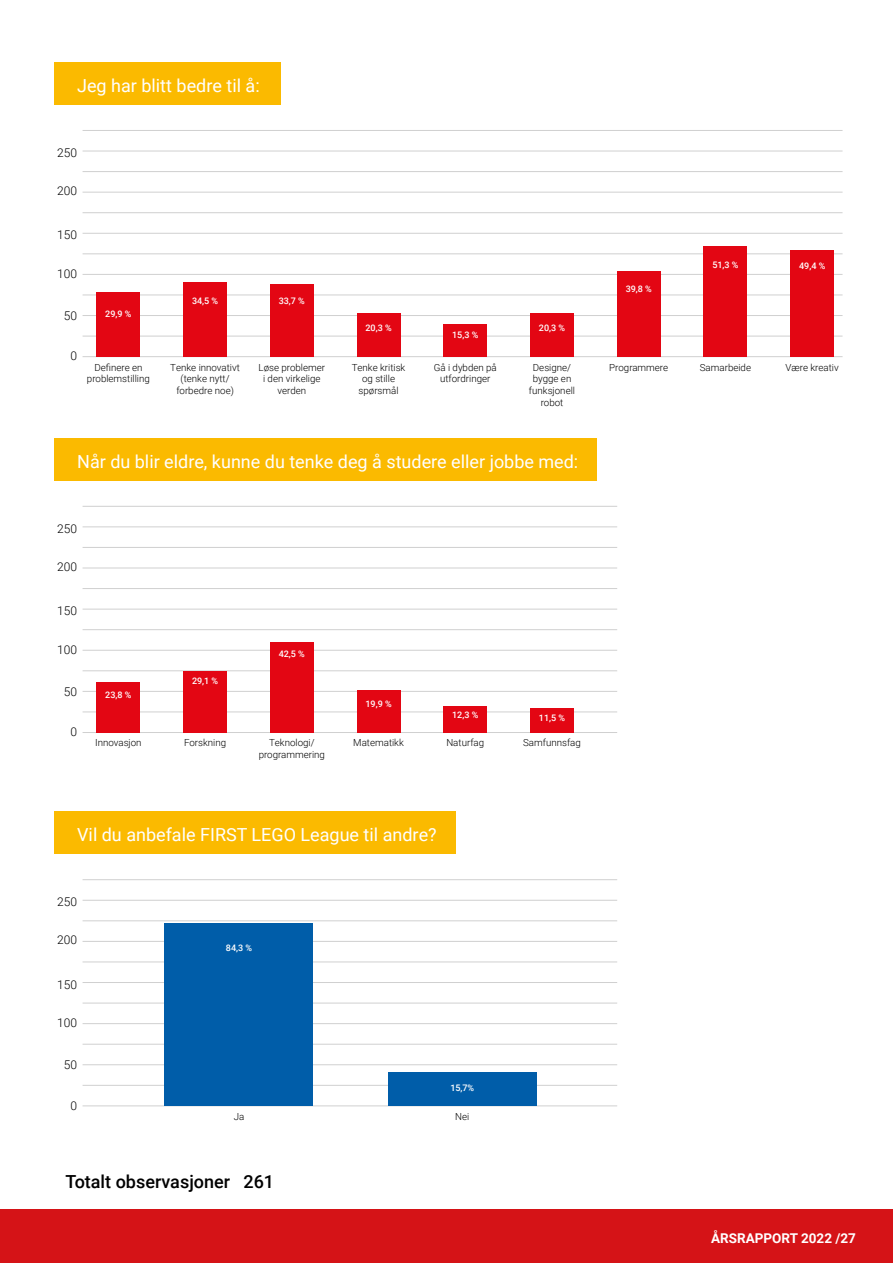
<style>
.page{position:relative;width:893px;height:1263px;background:#fff}
.page>*{position:absolute;margin:0;border:0;box-sizing:border-box;transform-origin:0 0}
.t1{font:18px "Roboto";color:#fff}
.t2{font:500 18px "Roboto";color:#000}
.t3{font:700 13.5px "Roboto";color:#fff}
.t4{font:300 12px "Roboto";color:#000}
.t5{font:300 9.75px/11.7px "Roboto";color:#000;text-align:center}
.t6{font:500 9px "Roboto";color:#fff}
</style>
<div class="page">
<div style="left:0;top:1210px;width:893px;height:53px;background:#d51317"></div>
<hr style="left:83px;top:356px;width:759px;height:1px;background:#d0d0d0">
<hr style="left:83px;top:732px;width:534px;height:1px;background:#d0d0d0">
<hr style="left:83px;top:1106px;width:534px;height:1px;background:#d0d0d0">
<hr style="left:83px;top:336px;width:759px;height:1px;background:#d0d0d0">
<hr style="left:83px;top:712px;width:534px;height:1px;background:#d0d0d0">
<hr style="left:83px;top:1085px;width:534px;height:1px;background:#d0d0d0">
<hr style="left:83px;top:315px;width:759px;height:1px;background:#d0d0d0">
<hr style="left:83px;top:691px;width:534px;height:1px;background:#d0d0d0">
<hr style="left:83px;top:1064px;width:534px;height:1px;background:#d0d0d0">
<hr style="left:83px;top:295px;width:759px;height:1px;background:#d0d0d0">
<hr style="left:83px;top:670px;width:534px;height:1px;background:#d0d0d0">
<hr style="left:83px;top:1044px;width:534px;height:1px;background:#d0d0d0">
<hr style="left:83px;top:274px;width:759px;height:1px;background:#d0d0d0">
<hr style="left:83px;top:650px;width:534px;height:1px;background:#d0d0d0">
<hr style="left:83px;top:1023px;width:534px;height:1px;background:#d0d0d0">
<hr style="left:83px;top:254px;width:759px;height:1px;background:#d0d0d0">
<hr style="left:83px;top:629px;width:534px;height:1px;background:#d0d0d0">
<hr style="left:83px;top:1003px;width:534px;height:1px;background:#d0d0d0">
<hr style="left:83px;top:233px;width:759px;height:1px;background:#d0d0d0">
<hr style="left:83px;top:609px;width:534px;height:1px;background:#d0d0d0">
<hr style="left:83px;top:982px;width:534px;height:1px;background:#d0d0d0">
<hr style="left:83px;top:212px;width:759px;height:1px;background:#d0d0d0">
<hr style="left:83px;top:588px;width:534px;height:1px;background:#d0d0d0">
<hr style="left:83px;top:962px;width:534px;height:1px;background:#d0d0d0">
<hr style="left:83px;top:192px;width:759px;height:1px;background:#d0d0d0">
<hr style="left:83px;top:568px;width:534px;height:1px;background:#d0d0d0">
<hr style="left:83px;top:941px;width:534px;height:1px;background:#d0d0d0">
<hr style="left:83px;top:171px;width:759px;height:1px;background:#d0d0d0">
<hr style="left:83px;top:547px;width:534px;height:1px;background:#d0d0d0">
<hr style="left:83px;top:920px;width:534px;height:1px;background:#d0d0d0">
<hr style="left:83px;top:151px;width:759px;height:1px;background:#d0d0d0">
<hr style="left:83px;top:527px;width:534px;height:1px;background:#d0d0d0">
<hr style="left:83px;top:900px;width:534px;height:1px;background:#d0d0d0">
<hr style="left:83px;top:130px;width:759px;height:1px;background:#d0d0d0">
<hr style="left:83px;top:506px;width:534px;height:1px;background:#d0d0d0">
<hr style="left:83px;top:879px;width:534px;height:1px;background:#d0d0d0">
<div style="left:97px;top:293px;width:43px;height:64px;background:#e30613"></div>
<div style="left:97px;top:682px;width:43px;height:51px;background:#e30613"></div>
<div style="left:184px;top:671px;width:43px;height:62px;background:#e30613"></div>
<div style="left:270px;top:642px;width:43px;height:91px;background:#e30613"></div>
<div style="left:357px;top:690px;width:43px;height:43px;background:#e30613"></div>
<div style="left:444px;top:706px;width:43px;height:27px;background:#e30613"></div>
<div style="left:530px;top:708px;width:44px;height:25px;background:#e30613"></div>
<div style="left:165px;top:923px;width:148px;height:183px;background:#005da9"></div>
<div style="left:388px;top:1072px;width:149px;height:34px;background:#005da9"></div>
<div style="left:184px;top:283px;width:43px;height:74px;background:#e30613"></div>
<div style="left:270px;top:284px;width:43px;height:73px;background:#e30613"></div>
<div style="left:357px;top:313px;width:43px;height:44px;background:#e30613"></div>
<div style="left:530px;top:313px;width:44px;height:44px;background:#e30613"></div>
<div style="left:444px;top:324px;width:43px;height:33px;background:#e30613"></div>
<div style="left:617px;top:271px;width:43px;height:86px;background:#e30613"></div>
<div style="left:704px;top:247px;width:43px;height:110px;background:#e30613"></div>
<div style="left:791px;top:251px;width:43px;height:106px;background:#e30613"></div>
<div style="left:54px;top:63px;width:227px;height:42px;background:#fbba00"></div>
<div style="left:54px;top:439px;width:543px;height:42px;background:#fbba00"></div>
<div style="left:54px;top:812px;width:402px;height:42px;background:#fbba00"></div>
<h1 class="t1" style="left:77px;top:73px;width:184px">Jeg har blitt bedre til å:</h1>
<p class="t4" style="left:57px;top:144px;width:21px">250</p>
<p class="t4" style="left:57px;top:182px;width:21px">200</p>
<p class="t4" style="left:57px;top:227px;width:21px">150</p>
<p class="t4" style="left:57px;top:265px;width:21px">100</p>
<p class="t4" style="left:64px;top:307px;width:15px">50</p>
<p class="t6" style="left:105px;top:308px;width:28px">29,9 %</p>
<p class="t4" style="left:71px;top:348px;width:8px">0</p>
<p class="t5" style="left:87px;top:361px;width:64px">Definere en problemstilling</p>
<p class="t6" style="left:192px;top:294px;width:28px">34,5 %</p>
<p class="t6" style="left:279px;top:294px;width:28px">33,7 %</p>
<p class="t5" style="left:170px;top:361px;width:71px">Tenke innovativt (tenke nytt/ forbedre noe)</p>
<p class="t5" style="left:259px;top:361px;width:68px">Løse problemer i den virkelige verden</p>
<p class="t6" style="left:365px;top:322px;width:28px">20,3 %</p>
<p class="t5" style="left:352px;top:361px;width:55px">Tenke kritisk og stille spørsmål</p>
<p class="t6" style="left:452px;top:329px;width:28px">15,3 %</p>
<p class="t6" style="left:539px;top:322px;width:28px">20,3 %</p>
<p class="t6" style="left:626px;top:283px;width:28px">39,8 %</p>
<p class="t6" style="left:712px;top:258px;width:28px">51,3 %</p>
<p class="t6" style="left:799px;top:260px;width:28px">49,4 %</p>
<p class="t5" style="left:434px;top:361px;width:65px">Gå i dybden på</p>
<p class="t5" style="left:609px;top:361px;width:61px">Programmere</p>
<p class="t5" style="left:700px;top:361px;width:53px">Samarbeide</p>
<p class="t5" style="left:786px;top:361px;width:55px">Være kreativ</p>
<p class="t5" style="left:440px;top:373px;width:52px">utfordringer</p>
<p class="t5" style="left:529px;top:361px;width:48px">Designe/ bygge en funksjonell robot</p>
<h1 class="t1" style="left:77px;top:449px;width:503px">Når du blir eldre, kunne du tenke deg å studere eller jobbe med:</h1>
<p class="t4" style="left:57px;top:520px;width:21px">250</p>
<p class="t4" style="left:57px;top:558px;width:21px">200</p>
<p class="t4" style="left:57px;top:602px;width:21px">150</p>
<p class="t4" style="left:57px;top:641px;width:21px">100</p>
<p class="t4" style="left:64px;top:683px;width:15px">50</p>
<p class="t4" style="left:71px;top:724px;width:8px">0</p>
<p class="t6" style="left:105px;top:688px;width:28px">23,8 %</p>
<p class="t5" style="left:95px;top:737px;width:48px">Innovasjon</p>
<p class="t6" style="left:192px;top:675px;width:28px">29,1 %</p>
<p class="t5" style="left:184px;top:737px;width:44px">Forskning</p>
<p class="t6" style="left:279px;top:647px;width:28px">42,5 %</p>
<p class="t5" style="left:259px;top:737px;width:68px">Teknologi/ programmering</p>
<p class="t6" style="left:365px;top:698px;width:28px">19,9 %</p>
<p class="t5" style="left:353px;top:737px;width:52px">Matematikk</p>
<p class="t6" style="left:452px;top:709px;width:28px">12,3 %</p>
<p class="t5" style="left:446px;top:737px;width:39px">Naturfag</p>
<h1 class="t1" style="left:77px;top:822px;width:361px">Vil du anbefale FIRST LEGO League til andre?</h1>
<p class="t4" style="left:57px;top:894px;width:21px">250</p>
<p class="t4" style="left:57px;top:932px;width:21px">200</p>
<p class="t4" style="left:57px;top:976px;width:21px">150</p>
<p class="t4" style="left:57px;top:1015px;width:21px">100</p>
<p class="t4" style="left:64px;top:1056px;width:15px">50</p>
<p class="t4" style="left:71px;top:1097px;width:8px">0</p>
<p class="t6" style="left:226px;top:942px;width:28px">84,3 %</p>
<p class="t6" style="left:450px;top:1082px;width:25px">15,7%</p>
<p class="t5" style="left:234px;top:1110px;width:12px">Ja</p>
<p class="t5" style="left:455px;top:1110px;width:16px">Nei</p>
<h1 class="t2" style="left:66px;top:1169px;width:210px">Totalt observasjoner 261</h1>
<p class="t6" style="left:539px;top:711px;width:28px">11,5 %</p>
<p class="t5" style="left:523px;top:737px;width:59px">Samfunnsfag</p>
<h2 class="t3" style="left:711px;top:1229px;width:146px">ÅRSRAPPORT 2022 /27</h2>
</div>
